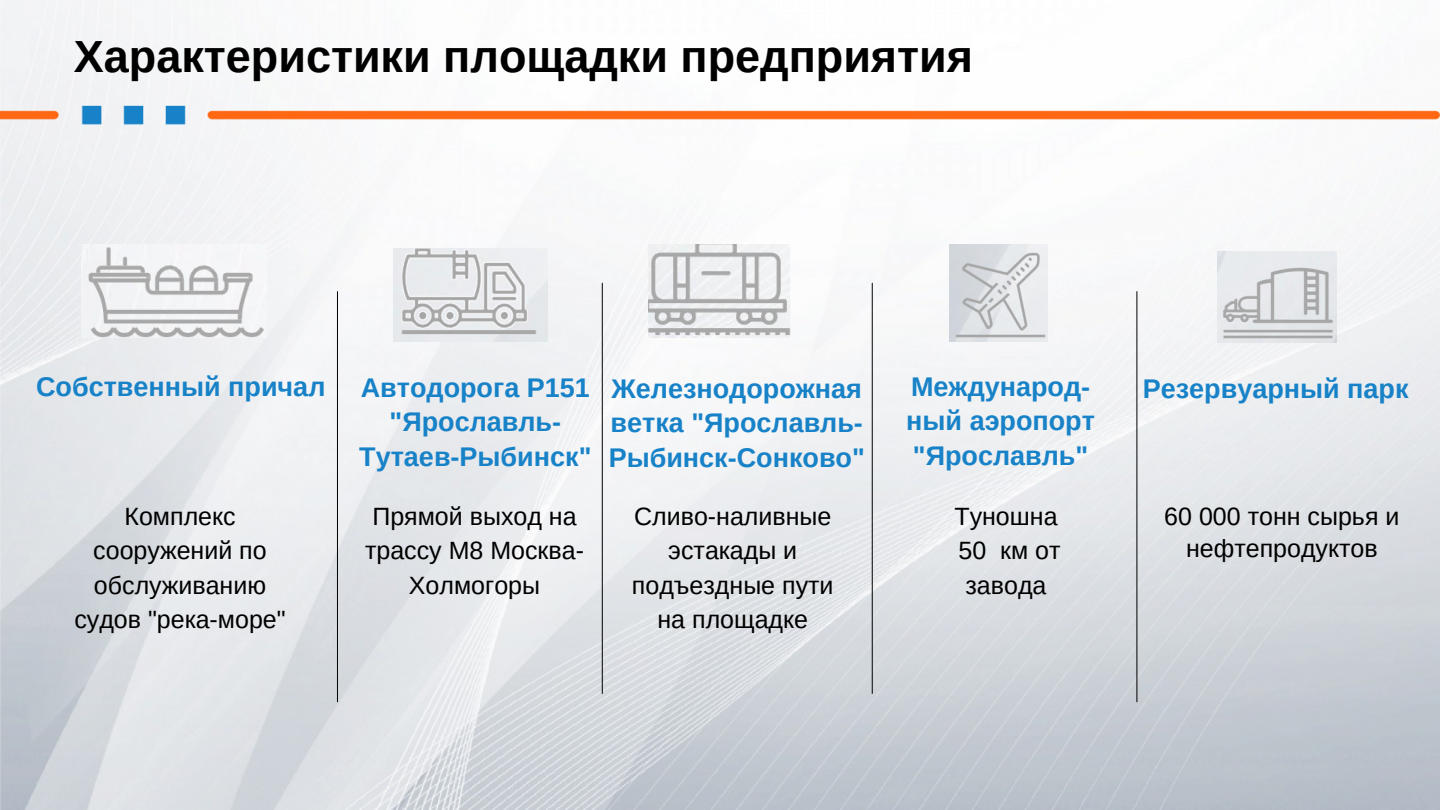
<style>
.page{position:relative;width:1440px;height:810px;background:#fff}
.page>*{position:absolute;margin:0;border:0;box-sizing:border-box;transform-origin:0 0}
.t1{font:700 45px "Arimo";color:#000}
.t2{font:700 27px/34.5px "Arimo";color:#1782c7;text-align:center}
.t3{font:25px/34.5px "Arimo";color:#000;text-align:center}
</style>
<div class="page">
<img style="left:0;top:0;width:1440px;height:810px">
<hr style="left:337px;top:292px;width:1px;height:410px;background:#000">
<hr style="left:602px;top:283px;width:1px;height:410px;background:#000">
<hr style="left:872px;top:283px;width:1px;height:410px;background:#000">
<hr style="left:1137px;top:292px;width:1px;height:410px;background:#000">
<img style="left:81px;top:245px;width:185px;height:93px">
<img style="left:393px;top:249px;width:155px;height:93px">
<img style="left:648px;top:245px;width:143px;height:93px">
<img style="left:950px;top:245px;width:98px;height:97px">
<img style="left:1218px;top:251px;width:118px;height:91px">
<p class="t1" style="left:74px;top:32px;width:901px">Характеристики площадки предприятия</p>
<p class="t2" style="left:36px;top:369px;width:291px">Собственный причал</p>
<p class="t3" style="left:74px;top:499px;width:213px">Комплекс сооружений по обслуживанию судов "река-море"</p>
<p class="t2" style="left:359px;top:370px;width:234px">Автодорога Р151 "Ярославль-<br>Тутаев-Рыбинск"</p>
<p class="t3" style="left:365px;top:499px;width:221px">Прямой выход на трассу М8 Москва-<br>Холмогоры</p>
<p class="t2" style="left:609px;top:371px;width:258px;text-align:justify">Железнодорожная ветка "Ярославль-Рыбинск-Сонково"</p>
<p class="t2" style="left:906px;top:369px;width:190px;text-align:left">Международ&shy;ный аэропорт "Ярославль"</p>
<p class="t3" style="left:954px;top:499px;width:105px">Туношна</p>
<p class="t3" style="left:958px;top:533px;width:104px;text-align:left">50 км от завода</p>
<p class="t3" style="left:632px;top:499px;width:203px">Сливо-наливные эстакады и подъездные пути на площадке</p>
<p class="t2" style="left:1143px;top:372px;width:267px">Резервуарный парк</p>
<p class="t3" style="left:1164px;top:500px;width:237px;line-height:32.2px">60 000 тонн сырья и нефтепродуктов</p>
</div>
